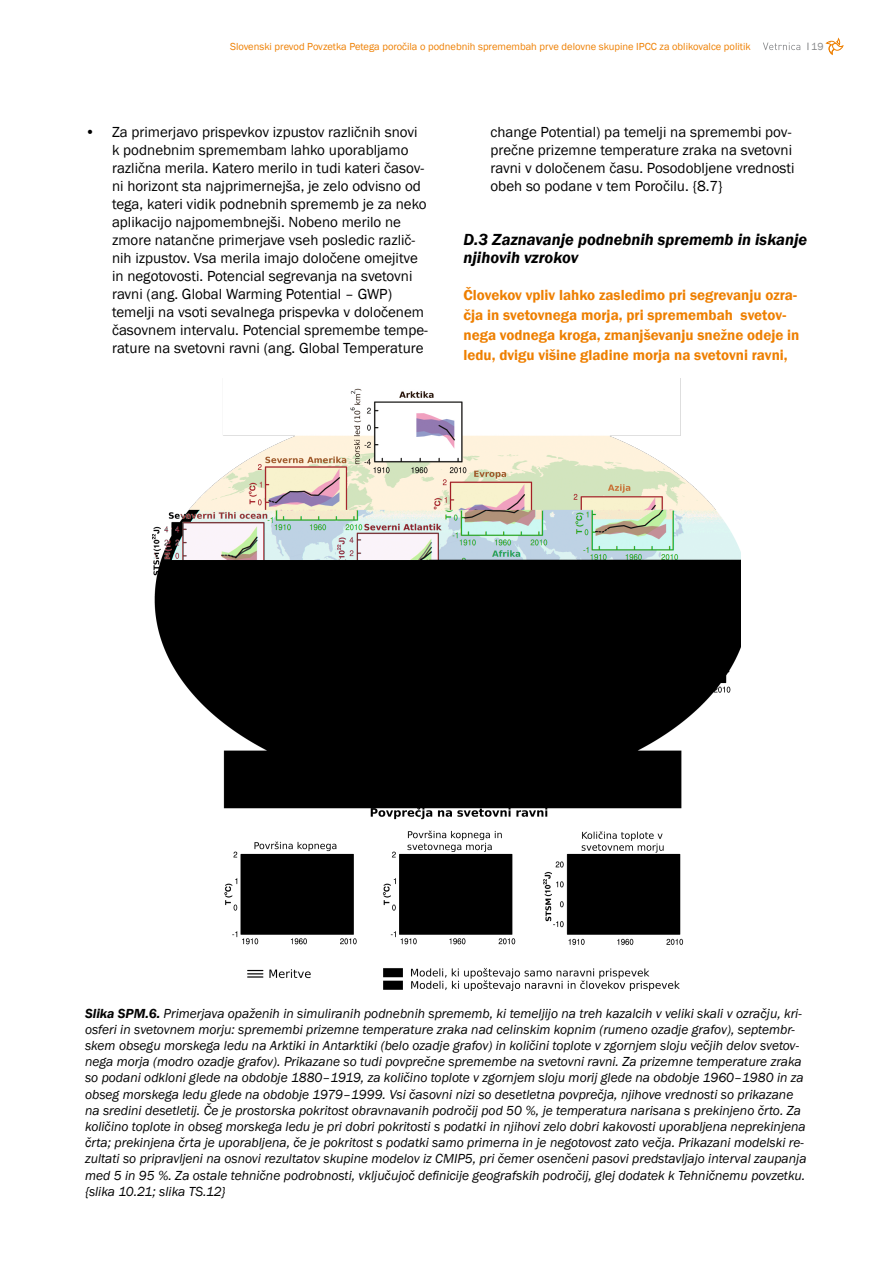
<style>
.page{position:relative;width:893px;height:1263px;background:#fff}
.page>*{position:absolute;margin:0;border:0;box-sizing:border-box;transform-origin:0 0}
.t1{font:italic 600 16.5px/18px "Franklin Gothic";color:#000}
.t2{font:15px/18px "Franklin Gothic";color:#000}
.t3{font:600 15px/19.8px "Franklin Gothic";color:#ee7f00}
.t4{font:italic 13.5px/16.2px "Franklin Gothic";color:#000}
.t5{font:10.5px "Franklin Gothic";color:#ee7f00}
.t6{font:10.5px "Franklin Gothic";color:#87888a}
.s1{font-weight:600}
</style>
<div class="page">
<svg style="left:763px;top:43px;width:37px;height:7px"></svg>
<svg style="left:825px;top:37px;width:19px;height:19px"></svg>
<img style="left:152px;top:378px;width:589px;height:612px">
<p class="t5" style="left:230px;top:40px;width:522px">Slovenski prevod Povzetka Petega poročila o podnebnih spremembah prve delovne skupine IPCC za oblikovalce politik</p>
<p class="t6" style="left:811px;top:40px;width:14px">19</p>
<p class="t2" style="left:112px;top:123px;width:317px;text-indent:-27px">• Za primerjavo prispevkov izpustov različnih snovi k podnebnim spremembam lahko uporabljamo različna merila. Katero merilo in tudi kateri časov&shy;ni horizont sta najprimernejša, je zelo odvisno od tega, kateri vidik podnebnih sprememb je za neko aplikacijo najpomembnejši. Nobeno merilo ne zmore natančne primerjave vseh posledic različ&shy;nih izpustov. Vsa merila imajo določene omejitve in negotovosti. Potencial segrevanja na svetovni ravni (ang. Global Warming Potential – GWP) temelji na vsoti sevalnega prispevka v določenem časovnem intervalu. Potencial spremembe tempe&shy;rature na svetovni ravni (ang. Global Temperature</p>
<p class="t2" style="left:490px;top:123px;width:306px">change Potential) pa temelji na spremembi pov&shy;prečne prizemne temperature zraka na svetovni ravni v določenem času. Posodobljene vrednosti obeh so podane v tem Poročilu. {8.7}</p>
<p class="t1" style="left:463px;top:230px;width:345px">D.3 Zaznavanje podnebnih sprememb in iskanje njihovih vzrokov</p>
<p class="t3" style="left:463px;top:286px;width:337px">Človekov vpliv lahko zasledimo pri segrevanju ozra&shy;čja in svetovnega morja, pri spremembah svetov&shy;nega vodnega kroga, zmanjševanju snežne odeje in ledu, dvigu višine gladine morja na svetovni ravni,</p>
<p class="t4" style="left:85px;top:1005px;width:723px"><span class="s1">Slika SPM.6.</span> Primerjava opaženih in simuliranih podnebnih sprememb, ki temeljijo na treh kazalcih v veliki skali v ozračju, kri&shy;osferi in svetovnem morju: spremembi prizemne temperature zraka nad celinskim kopnim (rumeno ozadje grafov), septembr&shy;skem obsegu morskega ledu na Arktiki in Antarktiki (belo ozadje grafov) in količini toplote v zgornjem sloju večjih delov svetov&shy;nega morja (modro ozadje grafov). Prikazane so tudi povprečne spremembe na svetovni ravni. Za prizemne temperature zraka so podani odkloni glede na obdobje 1880–1919, za količino toplote v zgornjem sloju morij glede na obdobje 1960–1980 in za obseg morskega ledu glede na obdobje 1979–1999. Vsi časovni nizi so desetletna povprečja, njihove vrednosti so prikazane na sredini desetletij. Če je prostorska pokritost obravnavanih področij pod 50 %, je temperatura narisana s prekinjeno črto. Za količino toplote in obseg morskega ledu je pri dobri pokritosti s podatki in njihovi zelo dobri kakovosti uporabljena neprekinjena črta; prekinjena črta je uporabljena, če je pokritost s podatki samo primerna in je negotovost zato večja. Prikazani modelski re&shy;zultati so pripravljeni na osnovi rezultatov skupine modelov iz CMIP5, pri čemer osenčeni pasovi predstavljajo interval zaupanja med 5 in 95 %. Za ostale tehnične podrobnosti, vključujoč definicije geografskih področij, glej dodatek k Tehničnemu povzetku. {slika 10.21; slika TS.12}</p>
</div>
